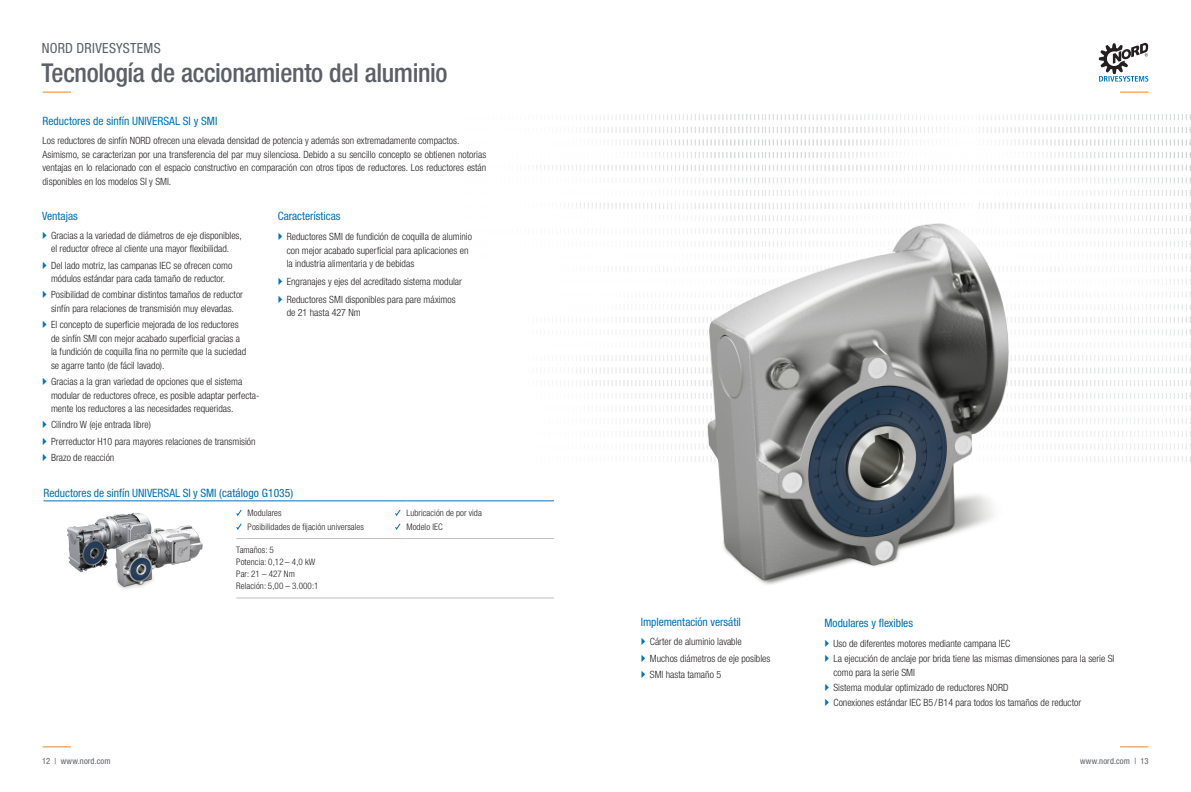
<style>
.page{position:relative;width:1191px;height:792px;background:#fff}
.page>*{position:absolute;margin:0;border:0;box-sizing:border-box;transform-origin:0 0}
.t1{font:500 condensed 26px "Helvetica Neue LT Std";letter-spacing:-.015em;color:#5b5f66}
.t2{font:condensed 14px "Helvetica Neue LT Std";letter-spacing:.02em;color:#5b5f66}
.Headline_Tabelle{font:condensed 11.5px "Helvetica Neue LT Std";color:#0072bc}
.Fließtext{font:condensed 11.5px "Helvetica Neue LT Std";letter-spacing:-.005em;color:#0072bc}
.Fließtext_Normal{font:condensed 11.5px "Helvetica Neue LT Std";color:#0072bc}
.Fließtext_Normal-2{font:300 condensed 10px/13.5px "Helvetica Neue LT Std";color:#231f20;text-align:justify}
.Fließtext-2{font:300 condensed 10px "Helvetica Neue LT Std";color:#231f20}
.Aufzählung{font:300 condensed 9px "Helvetica Neue LT Std";letter-spacing:.01em;color:#231f20}
.t3{font:condensed 8.5px "Helvetica Neue LT Std";letter-spacing:.02em;color:#5b5f66}
.s1{color:#0166b3}
</style>
<div class="page">
<svg style="left:43px;top:746px;width:28px;height:1px"></svg>
<svg style="left:1120px;top:746px;width:28px;height:1px"></svg>
<svg style="left:43px;top:92px;width:28px;height:1px"></svg>
<svg style="left:1120px;top:92px;width:28px;height:1px"></svg>
<svg style="left:1098px;top:43px;width:50px;height:39px"></svg>
<hr style="left:43px;top:501px;width:193px;height:1px;background:#0072bc">
<svg style="left:236px;top:501px;width:12px;height:1px"></svg>
<hr style="left:248px;top:501px;width:147px;height:1px;background:#0072bc">
<hr style="left:406px;top:501px;width:148px;height:1px;background:#0072bc">
<svg style="left:236px;top:538px;width:12px;height:1px"></svg>
<hr style="left:248px;top:538px;width:147px;height:1px;background:#bfbec1">
<hr style="left:406px;top:538px;width:148px;height:1px;background:#bfbec1">
<svg style="left:236px;top:598px;width:12px;height:1px"></svg>
<hr style="left:248px;top:598px;width:147px;height:1px;background:#bfbec1">
<hr style="left:406px;top:598px;width:148px;height:1px;background:#bfbec1">
<svg style="left:236px;top:509px;width:6px;height:21px"></svg>
<svg style="left:395px;top:509px;width:6px;height:21px"></svg>
<img style="left:67px;top:513px;width:81px;height:59px">
<img style="left:106px;top:519px;width:97px;height:70px">
<img style="left:536px;top:114px;width:655px;height:348px">
<img style="left:691px;top:204px;width:411px;height:381px">
<h2 class="t2" style="left:42px;top:40px;width:120px">NORD DRIVESYSTEMS</h2>
<h1 class="t1" style="left:41px;top:57px;width:407px">Tecnología de accionamiento del aluminio</h1>
<p class="Headline_Tabelle" style="left:43px;top:114px;width:176px">Reductores de sinfín UNIVERSAL SI y SMI</p>
<p class="Fließtext_Normal-2" style="left:43px;top:134px;width:418px">Los reductores de sinfín NORD ofrecen una elevada densidad de potencia y además son extremadamente compactos.</p>
<p class="Fließtext_Normal-2" style="left:43px;top:147px;width:445px">Asimismo, se caracterizan por una transferencia del par muy silenciosa. Debido a su sencillo concepto se obtienen notorias ventajas en lo relacionado con el espacio constructivo en comparación con otros tipos de reductores. Los reductores están disponibles en los modelos SI y SMI.</p>
<p class="Fließtext_Normal" style="left:42px;top:209px;width:37px">Ventajas</p>
<p class="Fließtext_Normal-2" style="left:51px;top:228px;width:192px">Gracias a la variedad de diámetros de eje disponibles,</p>
<p class="Fließtext_Normal-2" style="left:51px;top:242px;width:180px">el reductor ofrece al cliente una mayor flexibilidad.</p>
<p class="Fließtext_Normal-2" style="left:51px;top:258px;width:183px">Del lado motriz, las campanas IEC se ofrecen como</p>
<p class="Fließtext_Normal-2" style="left:51px;top:272px;width:176px">módulos estándar para cada tamaño de reductor.</p>
<p class="Fließtext_Normal-2" style="left:51px;top:288px;width:193px">Posibilidad de combinar distintos tamaños de reductor</p>
<p class="Fließtext_Normal-2" style="left:51px;top:302px;width:184px">sinfín para relaciones de transmisión muy elevadas.</p>
<p class="Fließtext_Normal-2" style="left:51px;top:318px;width:189px">El concepto de superficie mejorada de los reductores</p>
<p class="Fließtext_Normal-2" style="left:51px;top:331px;width:190px">de sinfín SMI con mejor acabado superficial gracias a</p>
<p class="Fließtext_Normal-2" style="left:51px;top:345px;width:196px">la fundición de coquilla fina no permite que la suciedad</p>
<p class="Fließtext_Normal-2" style="left:51px;top:358px;width:115px">se agarre tanto (de fácil lavado).</p>
<p class="Fließtext_Normal-2" style="left:51px;top:375px;width:193px">Gracias a la gran variedad de opciones que el sistema</p>
<p class="Fließtext_Normal-2" style="left:51px;top:388px;width:210px">modular de reductores ofrece, es posible adaptar perfecta-</p>
<p class="Fließtext_Normal-2" style="left:51px;top:402px;width:184px">mente los reductores a las necesidades requeridas.</p>
<p class="Fließtext_Normal-2" style="left:51px;top:418px;width:101px">Cilindro W (eje entrada libre)</p>
<p class="Fließtext_Normal-2" style="left:51px;top:434px;width:206px">Prerreductor H10 para mayores relaciones de transmisión</p>
<p class="Fließtext_Normal-2" style="left:51px;top:451px;width:65px">Brazo de reacción</p>
<p class="Fließtext" style="left:278px;top:209px;width:64px">Características</p>
<p class="Fließtext-2" style="left:287px;top:231px;width:187px">Reductores SMI de fundición de coquilla de aluminio</p>
<p class="Fließtext-2" style="left:287px;top:244px;width:183px">con mejor acabado superficial para aplicaciones en</p>
<p class="Fließtext-2" style="left:287px;top:258px;width:129px">la industria alimentaria y de bebidas</p>
<p class="Fließtext-2" style="left:287px;top:276px;width:177px">Engranajes y ejes del acreditado sistema modular</p>
<p class="Fließtext-2" style="left:287px;top:294px;width:170px">Reductores SMI disponibles para pare máximos</p>
<p class="Fließtext-2" style="left:287px;top:307px;width:76px">de 21 hasta 427 Nm</p>
<p class="Headline_Tabelle" style="left:43px;top:486px;width:251px">Reductores de sinfín UNIVERSAL SI y SMI <span class="s1">(catálogo G1035)</span></p>
<p class="Aufzählung" style="left:248px;top:507px;width:36px">Modulares</p>
<p class="Aufzählung" style="left:248px;top:521px;width:118px">Posibilidades de fijación universales</p>
<p class="Aufzählung" style="left:236px;top:545px;width:39px">Tamaños: 5</p>
<p class="Aufzählung" style="left:236px;top:557px;width:81px">Potencia: 0,12 – 4,0 kW</p>
<p class="Aufzählung" style="left:236px;top:569px;width:60px">Par: 21 – 427 Nm</p>
<p class="Aufzählung" style="left:236px;top:581px;width:84px">Relación: 5,00 – 3.000:1</p>
<p class="Aufzählung" style="left:406px;top:507px;width:77px">Lubricación de por vida</p>
<p class="Aufzählung" style="left:406px;top:521px;width:38px">Modelo IEC</p>
<p class="Fließtext" style="left:641px;top:615px;width:101px">Implementación versátil</p>
<p class="Fließtext_Normal-2" style="left:650px;top:635px;width:93px">Cárter de aluminio lavable</p>
<p class="Fließtext_Normal-2" style="left:650px;top:651px;width:122px">Muchos diámetros de eje posibles</p>
<p class="Fließtext_Normal-2" style="left:650px;top:668px;width:73px">SMI hasta tamaño 5</p>
<p class="Fließtext" style="left:824px;top:616px;width:90px">Modulares y flexibles</p>
<p class="Fließtext_Normal-2" style="left:833px;top:637px;width:178px">Uso de diferentes motores mediante campana IEC</p>
<p class="Fließtext_Normal-2" style="left:833px;top:652px;width:282px">La ejecución de anclaje por brida tiene las mismas dimensiones para la serie SI</p>
<p class="Fließtext_Normal-2" style="left:833px;top:665px;width:83px">como para la serie SMI</p>
<p class="Fließtext_Normal-2" style="left:833px;top:680px;width:176px">Sistema modular optimizado de reductores NORD</p>
<p class="Fließtext_Normal-2" style="left:833px;top:695px;width:249px">Conexiones estándar IEC B5 /B14 para todos los tamaños de reductor</p>
<p class="t3" style="left:42px;top:756px;width:70px">12 | www.nord.com</p>
<p class="t3" style="left:1080px;top:756px;width:70px">www.nord.com | 13</p>
</div>
